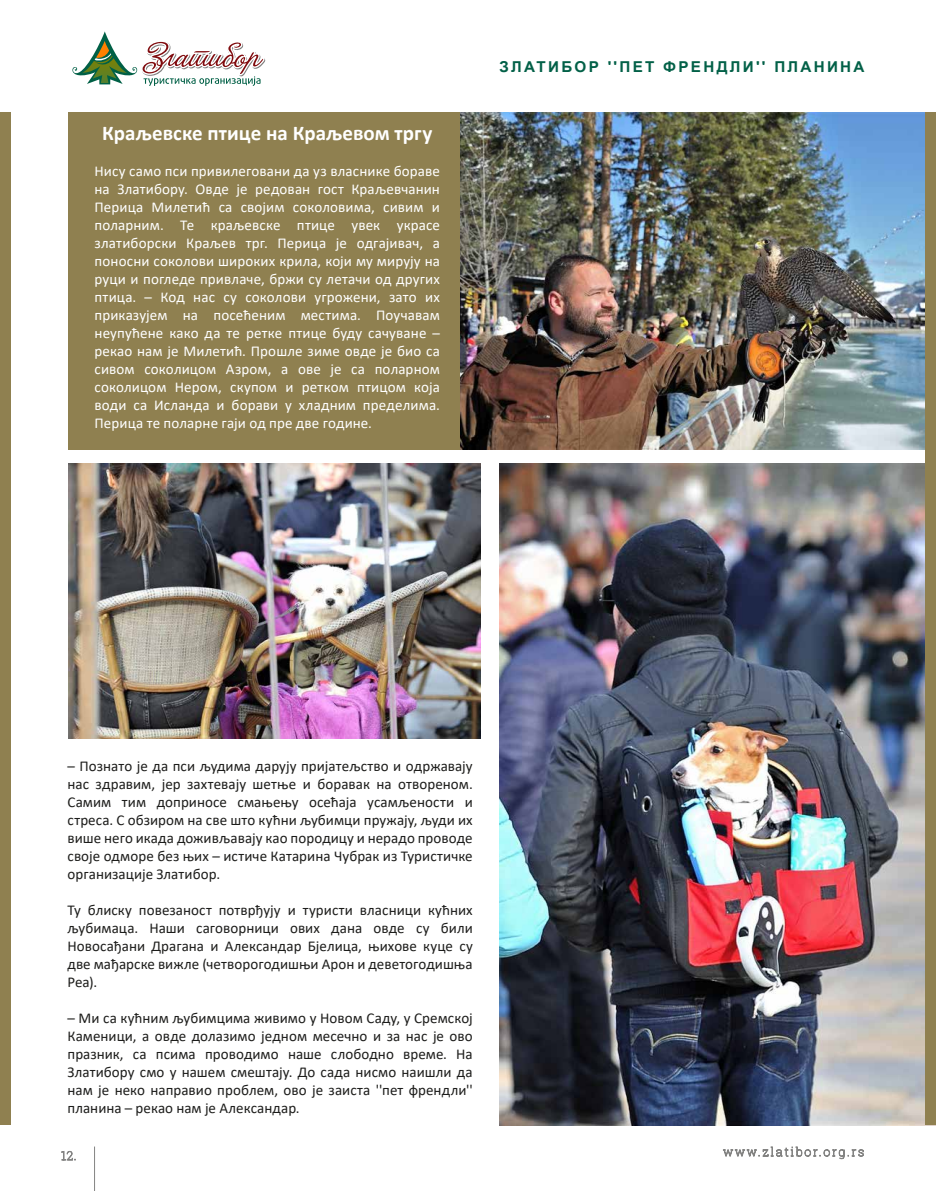
<style>
.page{position:relative;width:936px;height:1191px;background:#fff}
.page>*{position:absolute;margin:0;border:0;box-sizing:border-box;transform-origin:0 0}
.t1{font:700 21px "Calibri";letter-spacing:.005em;color:#fff}
.t2{font:15px/18px "Calibri";letter-spacing:.005em;color:#1d1d1b;text-align:justify}
.t3{font:15px/18px "Calibri";letter-spacing:.01em;color:#fff;text-align:justify}
.t4{font:700 15px "Arial";letter-spacing:.15em;color:#026047}
</style>
<div class="page">
<img style="left:500px;top:463px;width:425px;height:662px">
<img style="left:460px;top:112px;width:465px;height:338px">
<div style="left:925px;top:112px;width:10px;height:1013px;background:#8f8050"></div>
<div style="left:0;top:112px;width:10px;height:1013px;background:#8f8050"></div>
<svg style="left:72px;top:31px;width:194px;height:55px"></svg>
<svg style="left:61px;top:1150px;width:15px;height:10px"></svg>
<svg style="left:723px;top:1146px;width:141px;height:14px"></svg>
<hr style="left:94px;top:1146px;width:1px;height:45px;background:#838382">
<div style="left:68px;top:112px;width:392px;height:338px;background:#8f8050"></div>
<img style="left:68px;top:463px;width:413px;height:275px">
<h1 class="t1" style="left:102px;top:118px;width:331px">Краљевске птице на Краљевом тргу</h1>
<p class="t3" style="left:94px;top:162px;width:347px">Нису само пси привилеговани да уз власнике бораве на Златибору. Овде је редован гост Краљевчанин Перица Милетић са својим соколовима, сивим и поларним. Те краљевске птице увек украсе златиборски Краљев трг. Перица је одгајивач, а поносни соколови широких крила, који му мирују на руци и погледе привлаче, бржи су летачи од других птица. – Код нас су соколови угрожени, зато их приказујем на посећеним местима. Поучавам неупућене како да те ретке птице буду сачуване – рекао нам је Милетић. Прошле зиме овде је био са сивом соколицом Азром, а ове је са поларном соколицом Нером, скупом и ретком птицом која води са Исланда и борави у хладним пределима.<br>Перица те поларне гаји од пре две године.</p>
<p class="t4" style="left:499px;top:57px;width:366px">ЗЛАТИБОР ''ПЕТ ФРЕНДЛИ'' ПЛАНИНА</p>
<p class="t2" style="left:68px;top:756px;width:407px">– Познато је да пси људима дарују пријатељство и одржавају нас здравим, јер захтевају шетње и боравак на отвореном.<br>Самим тим доприносе смањењу осећаја усамљености и стреса. С обзиром на све што кућни љубимци пружају, људи их више него икада доживљавају као породицу и нерадо проводе своје одморе без њих – истиче Катарина Чубрак из Туристичке организације Златибор.</p>
<p class="t2" style="left:68px;top:900px;width:407px">Ту блиску повезаност потврђују и туристи власници кућних љубимаца. Наши саговорници ових дана овде су били Новосађани Драгана и Александар Бјелица, њихове куце су две мађарске вижле (четворогодишњи Арон и деветогодишња Реа).</p>
<p class="t2" style="left:68px;top:1008px;width:407px">– Ми са кућним љубимцима живимо у Новом Саду, у Сремској Каменици, а овде долазимо једном месечно и за нас је ово празник, са псима проводимо наше слободно време. На Златибору смо у нашем смештају. До сада нисмо наишли да нам је неко направио проблем, ово је заиста ''пет френдли'' планина – рекао нам је Александар.</p>
</div>
